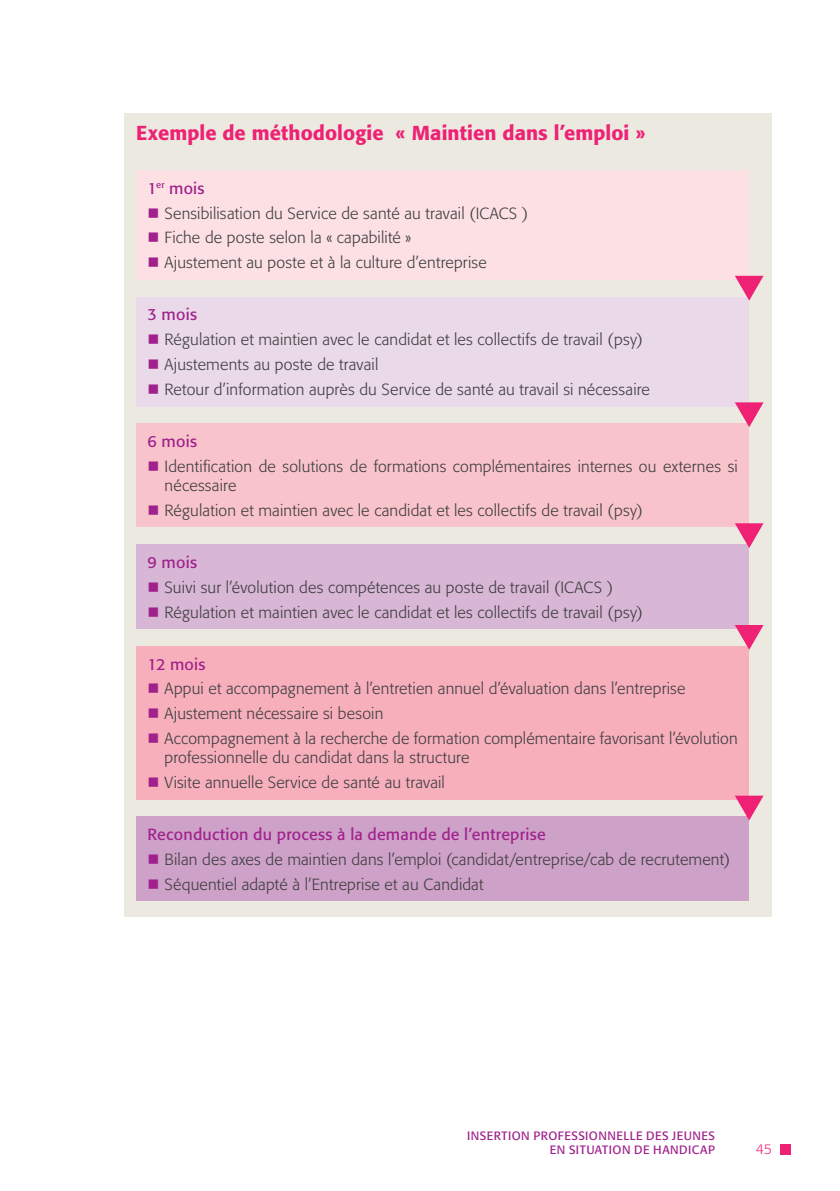
<style>
.page{position:relative;width:840px;height:1191px;background:#fff}
.page>*{position:absolute;margin:0;border:0;box-sizing:border-box;transform-origin:0 0}
.t1{font:500 20px "Formata Std";letter-spacing:.005em;color:#ee2174}
.t2{font:300 16px/24.8px "Formata Std";letter-spacing:.01em;color:#3e3e3f}
.t3{font:16px "Formata Std";letter-spacing:.015em;color:#a0218c}
.t4{font:300 14px "Formata Std";color:#ee2174}
.t5{font:12px/14.4px "Formata Std";letter-spacing:.04em;color:#a0218c;text-align:right}
.s1{font-weight:400;color:#a0218c}
</style>
<div class="page">
<div style="left:780px;top:1144px;width:10px;height:10px;background:#ee2174"></div>
<div style="left:125px;top:113px;width:646px;height:803px;background:#ece9e0"></div>
<div style="left:136px;top:170px;width:612px;height:110px;background:#fce0e4"></div>
<div style="left:136px;top:297px;width:612px;height:109px;background:#ead9e9"></div>
<div style="left:136px;top:423px;width:612px;height:104px;background:#f9c3cb"></div>
<div style="left:136px;top:544px;width:612px;height:85px;background:#d8b6d5"></div>
<div style="left:136px;top:646px;width:612px;height:153px;background:#f7afbc"></div>
<div style="left:136px;top:816px;width:612px;height:85px;background:#cea1c8"></div>
<svg style="left:735px;top:276px;width:28px;height:25px"></svg>
<svg style="left:734px;top:402px;width:29px;height:25px"></svg>
<svg style="left:735px;top:523px;width:28px;height:25px"></svg>
<svg style="left:735px;top:625px;width:28px;height:25px"></svg>
<svg style="left:734px;top:795px;width:29px;height:25px"></svg>
<p class="t1" style="left:136px;top:121px;width:510px">Exemple de méthodologie « Maintien dans l’emploi »</p>
<p class="t2" style="left:164px;top:176px;width:365px;text-indent:-17px"><span class="s1">1</span><sup>er</sup> <span class="s1">mois<br></span>Sensibilisation du Service de santé au travail (ICACS )<br>Fiche de poste selon la « capabilité »<br>Ajustement au poste et à la culture d’entreprise</p>
<p class="t3" style="left:147px;top:305px;width:51px">3 mois</p>
<p class="t2" style="left:164px;top:327px;width:486px">Régulation et maintien avec le candidat et les collectifs de travail (psy)<br>Ajustements au poste de travail<br>Retour d’information auprès du Service de santé au travail si nécessaire</p>
<p class="t3" style="left:147px;top:431px;width:51px">6 mois</p>
<p class="t2" style="left:164px;top:457px;width:574px;line-height:19.2px">Identification de solutions de formations complémentaires internes ou externes si nécessaire</p>
<p class="t2" style="left:164px;top:498px;width:479px">Régulation et maintien avec le candidat et les collectifs de travail (psy)</p>
<p class="t3" style="left:147px;top:552px;width:51px">9 mois</p>
<p class="t2" style="left:164px;top:575px;width:479px">Suivi sur l’évolution des compétences au poste de travail (ICACS )<br>Régulation et maintien avec le candidat et les collectifs de travail (psy)</p>
<p class="t3" style="left:147px;top:654px;width:59px">12 mois</p>
<p class="t2" style="left:164px;top:676px;width:574px">Appui et accompagnement à l’entretien annuel d’évaluation dans l’entreprise<br>Ajustement nécessaire si besoin<br>Accompagnement à la recherche de formation complémentaire favorisant l’évolution</p>
<p class="t2" style="left:164px;top:745px;width:306px">professionnelle du candidat dans la structure<br>Visite annuelle Service de santé au travail</p>
<p class="t3" style="left:147px;top:824px;width:399px">Reconduction du process à la demande de l’entreprise</p>
<p class="t2" style="left:164px;top:847px;width:566px">Bilan des axes de maintien dans l’emploi (candidat/entreprise/cab de recrutement)<br>Séquentiel adapté à l’Entreprise et au Candidat</p>
<p class="t5" style="left:467px;top:1128px;width:249px">INSERTION PROFESSIONNELLE DES JEUNES<br>EN SITUATION DE HANDICAP</p>
<p class="t4" style="left:755px;top:1141px;width:18px">45</p>
</div>
